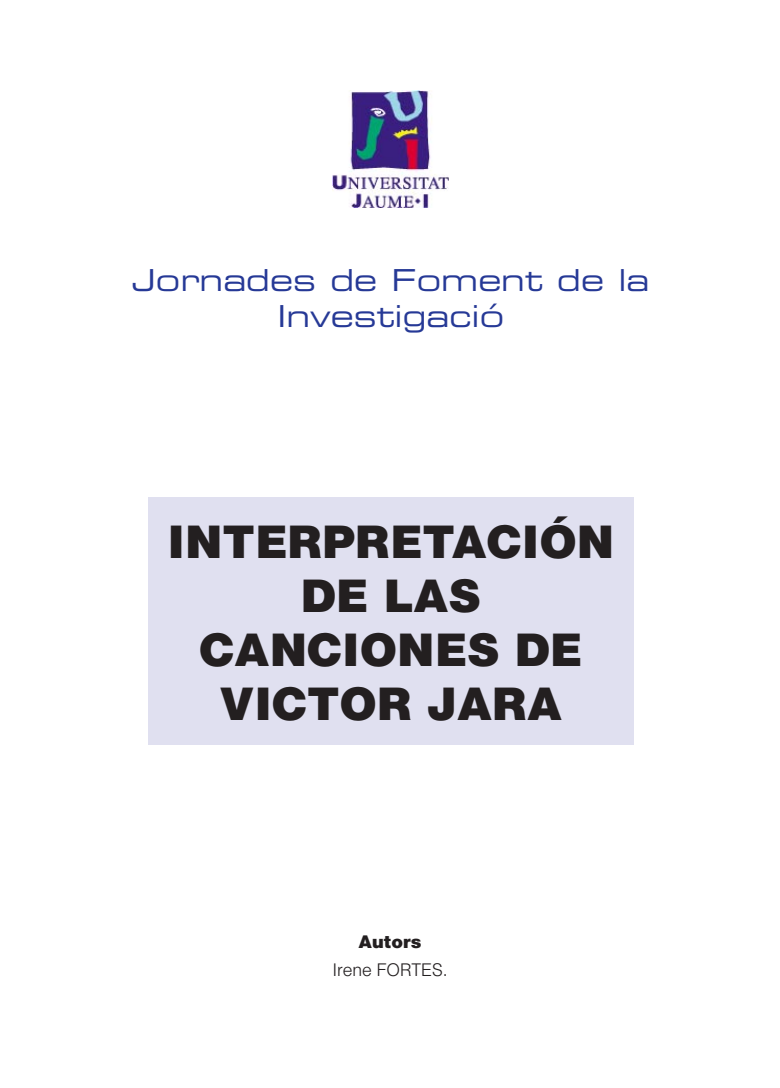
<style>
.page{position:relative;width:780px;height:1088px;background:#fff}
.page>*{position:absolute;margin:0;border:0;box-sizing:border-box;transform-origin:0 0}
.t1{font:900 45px/54px "Helvetica";color:#231f20;text-align:center}
.t2{font:expanded 30px/36px "Palindrome S Si";color:#263996;text-align:center}
.t3{font:300 17.5px "Helvetica";color:#231f20}
.t4{font:900 17.5px "Helvetica";color:#231f20}
</style>
<div class="page">
<img style="left:332px;top:90px;width:117px;height:117px">
<div style="left:148px;top:497px;width:485px;height:248px;background:#e0e0f0"></div>
<p class="t2" style="left:132px;top:261px;width:519px">Jornades de Foment de la<br>Investigació</p>
<p class="t1" style="left:167px;top:513px;width:448px">INTERPRETACIÓN<br>DE LAS<br>CANCIONES DE<br>VICTOR JARA</p>
<p class="t4" style="left:358px;top:930px;width:65px">Autors</p>
<p class="t3" style="left:332px;top:959px;width:117px">Irene FORTES.</p>
</div>
